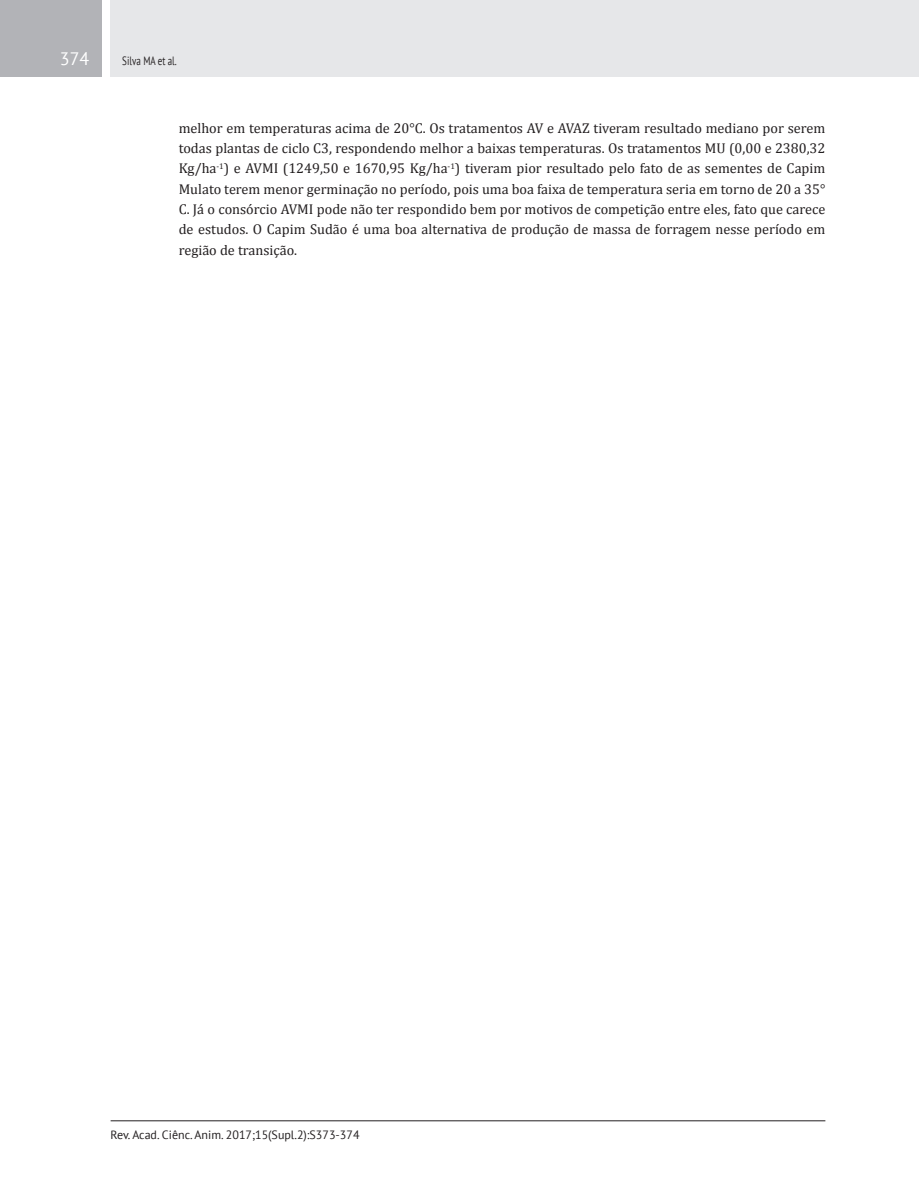
<style>
.page{position:relative;width:919px;height:1191px;background:#fff}
.page>*{position:absolute;margin:0;border:0;box-sizing:border-box;transform-origin:0 0}
.Número_de_páginas{font:18px "PT Sans";color:#fff}
.Texto_-_Resumo{font:14.25px/20.2px "Cambria";color:#231f20;text-align:justify}
.Rodapé{font:12px "PT Sans";color:#231f20}
.Cabeçalho{font:12px "PT Sans";color:#231f20;scale:.75 1}
</style>
<div class="page">
<div style="left:111px;top:0;width:807px;height:77px;background:#e6e7e9"></div>
<div style="left:0;top:0;width:102px;height:77px;background:#b2b3b7"></div>
<hr style="left:111px;top:1120px;width:714px;height:1px;background:#231f20">
<p class="Número_de_páginas" style="left:60px;top:47px;width:31px">374</p>
<p class="Cabeçalho" style="left:122px;top:53px;width:74px">Silva MA et al.</p>
<p class="Texto_-_Resumo" style="left:179px;top:118px;width:648px">melhor em temperaturas acima de 20°C. Os tratamentos AV e AVAZ tiveram resultado mediano por serem todas plantas de ciclo C3, respondendo melhor a baixas temperaturas. Os tratamentos MU (0,00 e 2380,32<br>Kg/ha<sup>-1</sup>) e AVMI (1249,50 e 1670,95 Kg/ha<sup>-1</sup>) tiveram pior resultado pelo fato de as sementes de Capim Mulato terem menor germinação no período, pois uma boa faixa de temperatura seria em torno de 20 a 35° C. Já o consórcio AVMI pode não ter respondido bem por motivos de competição entre eles, fato que carece de estudos. O Capim Sudão é uma boa alternativa de produção de massa de forragem nesse período em região de transição.</p>
<p class="Rodapé" style="left:111px;top:1126px;width:250px">Rev. Acad. Ciênc. Anim. 2017;15(Supl.2):S373-374</p>
</div>
